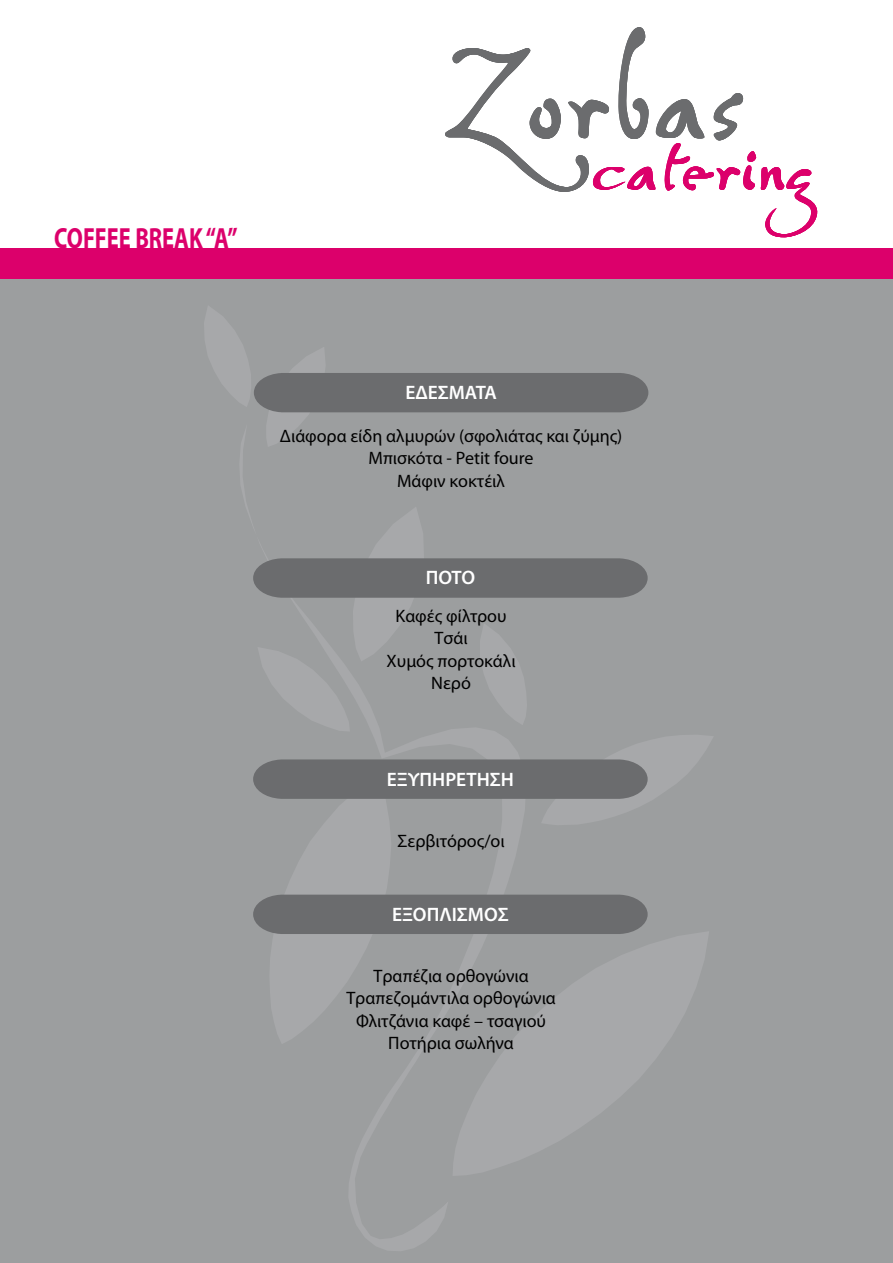
<style>
.page{position:relative;width:893px;height:1263px;background:#fff}
.page>*{position:absolute;margin:0;border:0;box-sizing:border-box;transform-origin:0 0}
.t1{font:700 29.25px "Myriad Pro";color:#dc006b;scale:.77 1}
.t2{font:600 19.5px "Myriad Pro";color:#fff}
.t3{font:18px/22.5px "Myriad Pro";color:#000;text-align:center}
</style>
<div class="page">
<div style="left:0;top:267px;width:893px;height:996px;background:#9c9e9f"></div>
<div style="left:0;top:248px;width:893px;height:31px;background:#dc006b"></div>
<svg style="left:526px;top:1044px;width:139px;height:112px;fill:#a7a8aa"></svg>
<svg style="left:240px;top:447px;width:286px;height:804px"></svg>
<svg style="left:445px;top:27px;width:373px;height:210px"></svg>
<svg style="left:204px;top:306px;width:444px;height:141px"></svg>
<svg style="left:253px;top:506px;width:460px;height:538px"></svg>
<h1 class="t1" style="left:54px;top:219px;width:240px">COFFEE BREAK “A”</h1>
<p class="t2" style="left:405px;top:380px;width:93px">ΕΔΕΣΜΑΤΑ</p>
<p class="t3" style="left:280px;top:424px;width:344px">Διάφορα είδη αλμυρών (σφολιάτας και ζύμης)<br>Μπισκότα - Petit foure<br>Μάφιν κοκτέιλ</p>
<p class="t2" style="left:426px;top:565px;width:51px">ΠΟΤΟ</p>
<p class="t3" style="left:387px;top:604px;width:130px">Καφές φίλτρου<br>Τσάι<br>Χυμός πορτοκάλι<br>Νερό</p>
<p class="t2" style="left:387px;top:767px;width:129px">ΕΞΥΠΗΡΕΤΗΣΗ</p>
<p class="t3" style="left:398px;top:829px;width:109px">Σερβιτόρος/οι</p>
<p class="t2" style="left:392px;top:902px;width:118px">ΕΞΟΠΛΙΣΜΟΣ</p>
<p class="t3" style="left:346px;top:964px;width:211px">Τραπέζια ορθογώνια<br>Τραπεζομάντιλα ορθογώνια<br>Φλιτζάνια καφέ – τσαγιού<br>Ποτήρια σωλήνα</p>
</div>
